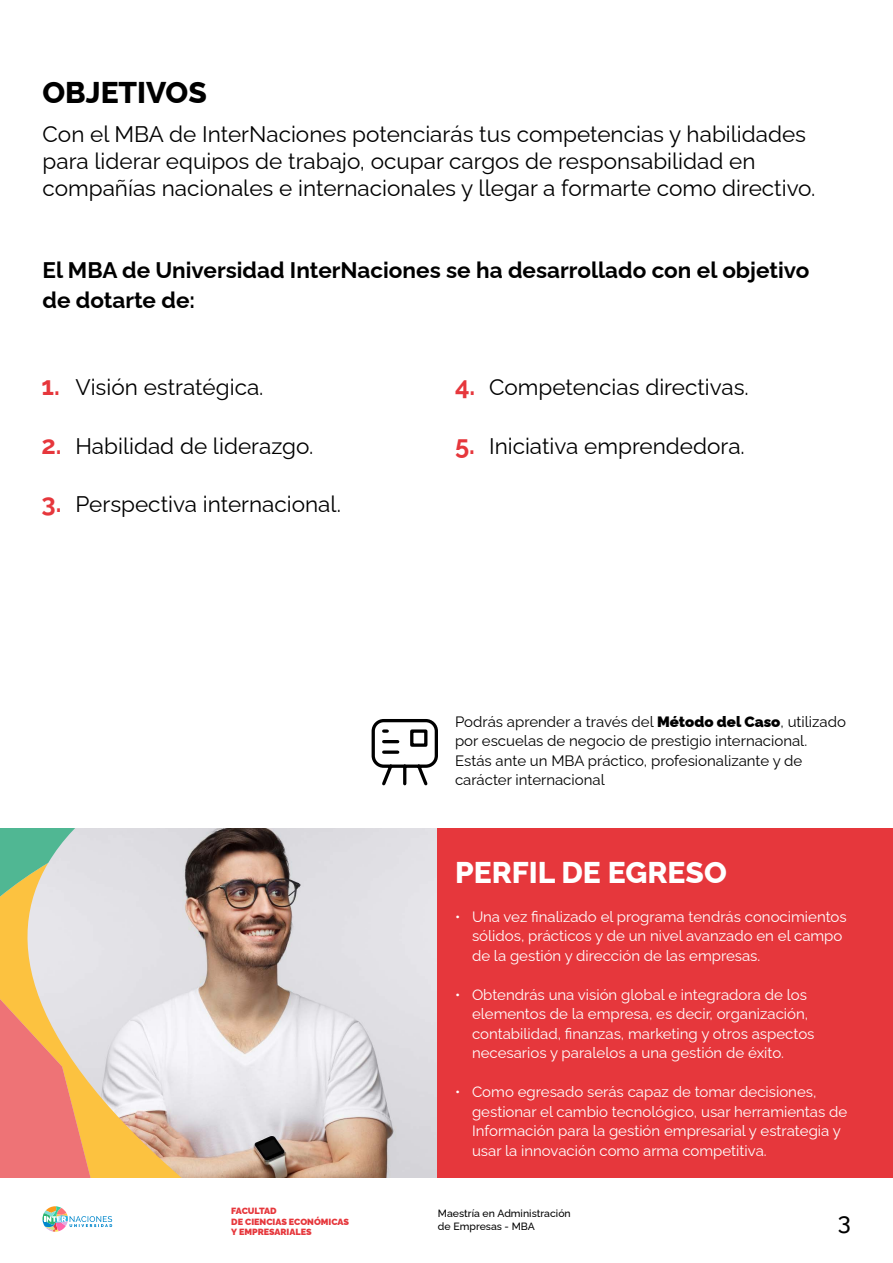
<style>
.page{position:relative;width:893px;height:1263px;background:#fff}
.page>*{position:absolute;margin:0;border:0;box-sizing:border-box;transform-origin:0 0}
.t1{font:800 30px "Raleway";color:#fff}
.t2{font:800 30px "Raleway";color:#000}
.t3{font:500 24px "Raleway";color:#000}
.t4{font:22.5px/27px "Raleway";color:#000}
.t5{font:700 22.5px/30px "Raleway";color:#000}
.t6{font:15px/19.5px "Raleway";color:#fff}
.t7{font:15px/19.5px "Raleway";color:#000}
.t8{font:500 10.5px/12.6px "Raleway";color:#000}
.t9{font:900 9px/10.5px "Raleway";color:#e6373c}
.s1{font-weight:700;font-size:25.5px;color:#e6373c}
.s2{font-weight:900}
</style>
<div class="page">
<svg style="left:42px;top:1206px;width:70px;height:26px"></svg>
<img style="left:105px;top:828px;width:333px;height:350px">
<svg style="left:105px;top:863px;width:88px;height:315px;fill:#e2dfe4"></svg>
<svg style="left:0;top:828px;width:105px;height:350px;background:#dfb69a"></svg>
<div style="left:438px;top:828px;width:455px;height:350px;background:#e6373c"></div>
<svg style="left:371px;top:719px;width:67px;height:67px"></svg>
<h1 class="t2" style="left:43px;top:68px;width:166px">OBJETIVOS</h1>
<h3 class="t4" style="left:43px;top:118px;width:774px">Con el MBA de InterNaciones potenciarás tus competencias y habilidades para liderar equipos de trabajo, ocupar cargos de responsabilidad en compañías nacionales e internacionales y llegar a formarte como directivo.</h3>
<h3 class="t5" style="left:43px;top:253px;width:768px">El MBA de Universidad InterNaciones se ha desarrollado con el objetivo de dotarte de:</h3>
<h3 class="t4" style="left:41px;top:371px;width:224px"><span class="s1">1.</span> Visión estratégica.</h3>
<h3 class="t4" style="left:41px;top:430px;width:273px"><span class="s1">2.</span> Habilidad de liderazgo.</h3>
<h3 class="t4" style="left:41px;top:488px;width:301px"><span class="s1">3.</span> Perspectiva internacional.</h3>
<h3 class="t4" style="left:455px;top:371px;width:295px"><span class="s1">4.</span> Competencias directivas.</h3>
<h3 class="t4" style="left:455px;top:430px;width:291px"><span class="s1">5.</span> Iniciativa emprendedora.</h3>
<p class="t7" style="left:455px;top:710px;width:393px">Podrás aprender a través del <span class="s2">Método del Caso</span>, utilizado por escuelas de negocio de prestigio internacional.<br>Estás ante un MBA práctico, profesionalizante y de carácter internacional</p>
<h1 class="t1" style="left:455px;top:848px;width:273px">PERFIL DE EGRESO</h1>
<p class="t6" style="left:472px;top:905px;width:376px;text-indent:-17px">• Una vez finalizado el programa tendrás conocimientos sólidos, prácticos y de un nivel avanzado en el campo de la gestión y dirección de las empresas.</p>
<p class="t6" style="left:472px;top:983px;width:344px;text-indent:-17px">• Obtendrás una visión global e integradora de los elementos de la empresa, es decir, organización, contabilidad, finanzas, marketing y otros aspectos necesarios y paralelos a una gestión de éxito.</p>
<p class="t6" style="left:472px;top:1081px;width:377px;text-indent:-17px">• Como egresado serás capaz de tomar decisiones, gestionar el cambio tecnológico, usar herramientas de Información para la gestión empresarial y estrategia y usar la innovación como arma competitiva.</p>
<p class="t9" style="left:231px;top:1205px;width:119px">FACULTAD<br>DE CIENCIAS ECONÓMICAS<br>Y EMPRESARIALES</p>
<p class="t8" style="left:438px;top:1206px;width:134px">Maestría en Administración de Empresas - MBA</p>
<h2 class="t3" style="left:838px;top:1202px;width:14px">3</h2>
</div>
